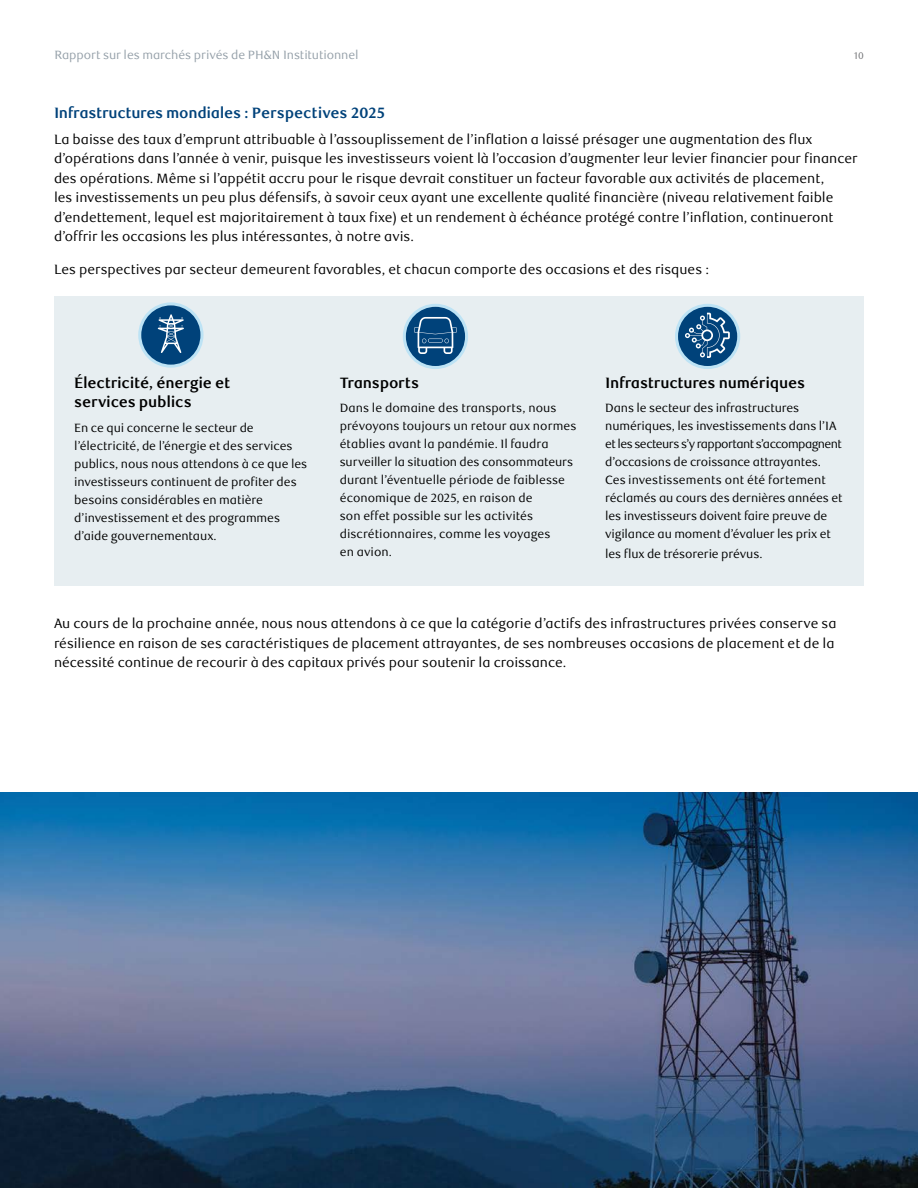
<style>
.page{position:relative;width:918px;height:1188px;background:#fff}
.page>*{position:absolute;margin:0;border:0;box-sizing:border-box;transform-origin:0 0}
.Inside_Pages_ACC_P_Body{font:700 15px/19.5px "RBC Text";letter-spacing:-.015em;color:#000}
.Inside_Pages_ACC_H3_Subhead{font:700 15px "RBC Text";letter-spacing:-.015em;color:#00427a}
.Inside_Pages_ACC_P_Body-2{font:13.5px/19.5px "RBC Text";color:#000}
.Inside_Pages_ACC_P_Body-3{font:12px/18px "RBC Text";letter-spacing:-.005em;color:#000}
.t1{font:12px "RBC Text";letter-spacing:-.005em;color:#95a0a9}
.t2{font:9.75px "RBC Text";color:#6d6e71}
</style>
<div class="page">
<div style="left:54px;top:296px;width:810px;height:289px;background:#e7eef1"></div>
<img style="left:0;top:793px;width:918px;height:395px">
<svg style="left:138px;top:302px;width:66px;height:66px"></svg>
<svg style="left:403px;top:304px;width:65px;height:65px"></svg>
<svg style="left:675px;top:304px;width:65px;height:65px"></svg>
<p class="t1" style="left:55px;top:48px;width:306px">Rapport sur les marchés privés de PH&amp;N Institutionnel</p>
<p class="t2" style="left:854px;top:50px;width:11px">10</p>
<h3 class="Inside_Pages_ACC_H3_Subhead" style="left:54px;top:104px;width:333px">Infrastructures mondiales : Perspectives 2025</h3>
<p class="Inside_Pages_ACC_P_Body-2" style="left:54px;top:130px;width:805px">La baisse des taux d’emprunt attribuable à l’assouplissement de l’inflation a laissé présager une augmentation des flux d’opérations dans l’année à venir, puisque les investisseurs voient là l’occasion d’augmenter leur levier financier pour financer des opérations. Même si l’appétit accru pour le risque devrait constituer un facteur favorable aux activités de placement,<br>les investissements un peu plus défensifs, à savoir ceux ayant une excellente qualité financière (niveau relativement faible d’endettement, lequel est majoritairement à taux fixe) et un rendement à échéance protégé contre l’inflation, continueront d’offrir les occasions les plus intéressantes, à notre avis.</p>
<p class="Inside_Pages_ACC_P_Body-2" style="left:54px;top:260px;width:657px">Les perspectives par secteur demeurent favorables, et chacun comporte des occasions et des risques :</p>
<p class="Inside_Pages_ACC_P_Body" style="left:74px;top:373px;width:158px">Électricité, énergie et services publics</p>
<p class="Inside_Pages_ACC_P_Body-3" style="left:74px;top:419px;width:235px">En ce qui concerne le secteur de l’électricité, de l’énergie et des services publics, nous nous attendons à ce que les investisseurs continuent de profiter des besoins considérables en matière d’investissement et des programmes d’aide gouvernementaux.</p>
<p class="Inside_Pages_ACC_P_Body" style="left:340px;top:373px;width:81px">Transports</p>
<p class="Inside_Pages_ACC_P_Body-3" style="left:340px;top:400px;width:238px">Dans le domaine des transports, nous prévoyons toujours un retour aux normes établies avant la pandémie. Il faudra surveiller la situation des consommateurs durant l’éventuelle période de faiblesse économique de 2025, en raison de<br>son effet possible sur les activités discrétionnaires, comme les voyages<br>en avion.</p>
<p class="Inside_Pages_ACC_P_Body" style="left:605px;top:373px;width:201px">Infrastructures numériques</p>
<p class="Inside_Pages_ACC_P_Body-3" style="left:605px;top:400px;width:239px">Dans le secteur des infrastructures numériques, les investissements dans l’IA et les secteurs s’y rapportant s’accompagnent d’occasions de croissance attrayantes.<br>Ces investissements ont été fortement réclamés au cours des dernières années et les investisseurs doivent faire preuve de vigilance au moment d’évaluer les prix et</p>
<p class="Inside_Pages_ACC_P_Body-3" style="left:605px;top:545px;width:159px">les flux de trésorerie prévus.</p>
<p class="Inside_Pages_ACC_P_Body-2" style="left:54px;top:614px;width:784px">Au cours de la prochaine année, nous nous attendons à ce que la catégorie d’actifs des infrastructures privées conserve sa résilience en raison de ses caractéristiques de placement attrayantes, de ses nombreuses occasions de placement et de la nécessité continue de recourir à des capitaux privés pour soutenir la croissance.</p>
</div>
